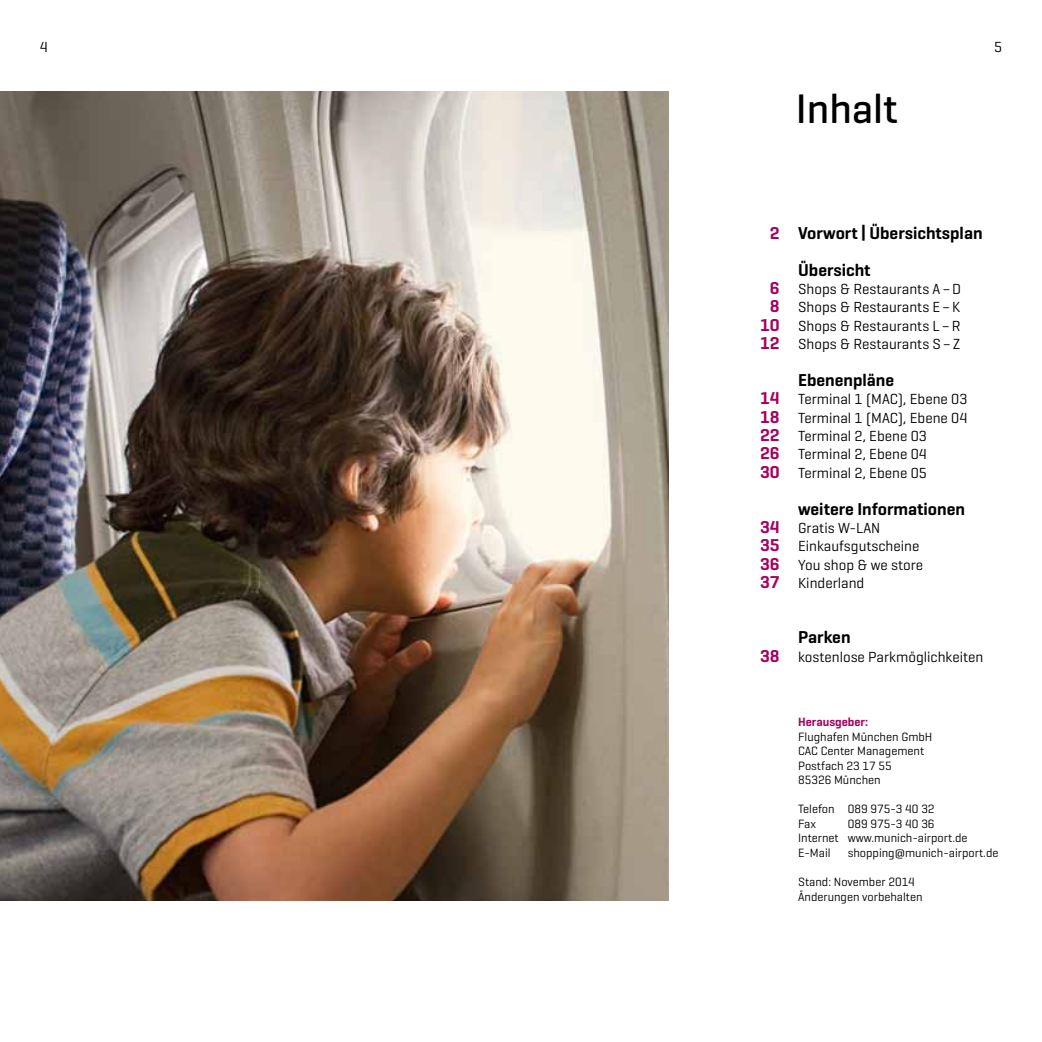
<style>
.page{position:relative;width:1042px;height:1042px;background:#fff}
.page>*{position:absolute;margin:0;border:0;box-sizing:border-box;transform-origin:0 0}
.t1{font:500 42px "Munich Airport Pro";color:#000}
.t2{font:600 17.5px/36.8px "Munich Airport Pro";color:#000}
.t3{font:600 17.5px/18.4px "Munich Airport Pro";color:#a8005c;text-align:justify}
.t4{font:14.88px/18.4px "Munich Airport Pro";color:#000}
.t5{font:12.25px/14.5px "Munich Airport Pro";color:#000}
.t6{font:600 12.25px "Munich Airport Pro";color:#a8005c}
</style>
<div class="page">
<img style="left:0;top:92px;width:668px;height:808px">
<p class="t4" style="left:40px;top:37px;width:10px">4</p>
<p class="t4" style="left:994px;top:37px;width:10px">5</p>
<h1 class="t1" style="left:796px;top:82px;width:104px">Inhalt</h1>
<p class="t3" style="left:770px;top:224px;width:11px">2</p>
<p class="t3" style="left:760px;top:279px;width:21px;text-align:center">6<br>8<br>10<br>12</p>
<p class="t3" style="left:760px;top:389px;width:21px">14<br>18<br>22<br>26<br>30</p>
<p class="t3" style="left:760px;top:518px;width:21px">34<br>35<br>36<br>37</p>
<p class="t3" style="left:760px;top:646px;width:21px">38</p>
<p class="t2" style="left:798px;top:214px;width:186px">Vorwort | Übersichtsplan<br>Übersicht</p>
<p class="t4" style="left:798px;top:279px;width:165px;text-align:justify">Shops &amp; Restaurants A–D Shops &amp; Restaurants E–K Shops &amp; Restaurants L–R Shops &amp; Restaurants S–Z</p>
<p class="t2" style="left:798px;top:361px;width:98px">Ebenenpläne</p>
<p class="t4" style="left:798px;top:390px;width:171px">Terminal 1 (MAC), Ebene 03<br>Terminal 1 (MAC), Ebene 04<br>Terminal 2, Ebene 03<br>Terminal 2, Ebene 04<br>Terminal 2, Ebene 05</p>
<p class="t2" style="left:798px;top:490px;width:168px">weitere Informationen</p>
<p class="t4" style="left:798px;top:518px;width:127px">Gratis W-LAN<br>Einkaufsgutscheine<br>You shop &amp; we store<br>Kinderland</p>
<p class="t2" style="left:798px;top:619px;width:54px">Parken</p>
<p class="t4" style="left:798px;top:647px;width:187px">kostenlose Parkmöglichkeiten</p>
<p class="t6" style="left:798px;top:714px;width:72px">Herausgeber:</p>
<p class="t5" style="left:798px;top:729px;width:136px">Flughafen München GmbH<br>CAC Center Management<br>Postfach 23 17 55<br>85326 München</p>
<p class="t5" style="left:798px;top:801px;width:138px">Telefon 089 975-3 40 32<br>Fax</p>
<p class="t5" style="left:798px;top:816px;width:171px;text-indent:50px">089 975-3 40 36<br>Internet www.munich-airport.de<br>E-Mail</p>
<p class="t5" style="left:848px;top:845px;width:152px">shopping@munich-airport.de</p>
<p class="t5" style="left:798px;top:874px;width:126px">Stand: November 2014<br>Änderungen vorbehalten</p>
</div>
